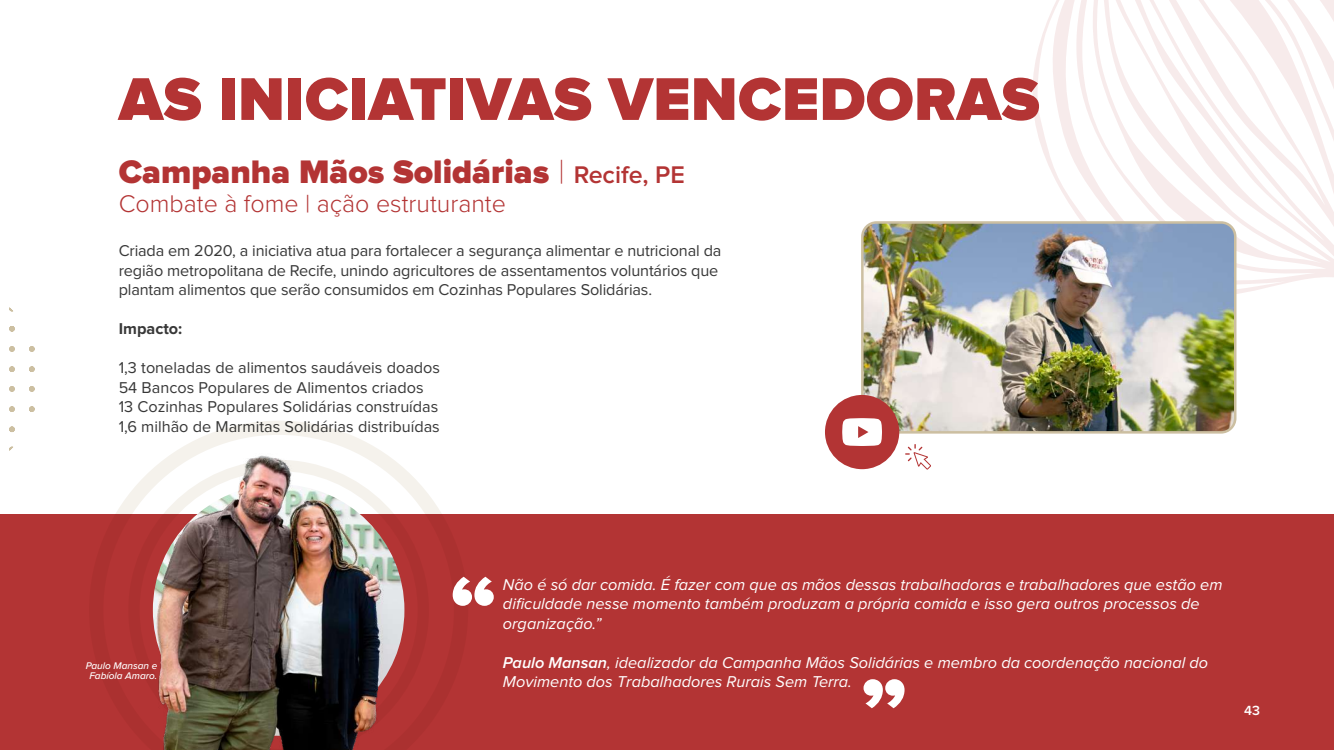
<style>
.page{position:relative;width:1334px;height:750px;background:#fff}
.page>*{position:absolute;margin:0;border:0;box-sizing:border-box;transform-origin:0 0}
.t1{font:900 62.5px "Proxima Nova";letter-spacing:.005em;color:#b33434}
.t2{font:900 33.75px "Proxima Nova";color:#b33434}
.t3{font:300 25px "Proxima Nova";color:#b33434}
.t4{font:16.25px/19.5px "Proxima Nova";letter-spacing:-.01em;color:#383838}
.t5{font:italic 16.25px/19.5px "Proxima Nova";color:#fff}
.t6{font:700 16.25px "Proxima Nova";color:#383838}
.t7{font:600 13.75px "Proxima Nova";color:#fff}
.t8{font:italic 500 10px/10px "Proxima Nova";color:#fff;text-align:center}
.s1{font-family:"Proxima Nova T";font-weight:100}
.s2{font-weight:600;font-size:25px}
.s3{font-weight:600}
</style>
<div class="page">
<div style="left:0;top:514px;width:1333px;height:236px;background:#b33434"></div>
<svg style="left:9px;top:307px;width:26px;height:144px"></svg>
<svg style="left:1032px;top:0;width:301px;height:313px"></svg>
<svg style="left:116px;top:421px;width:348px;height:156px"></svg>
<img style="left:138px;top:450px;width:271px;height:300px">
<svg style="left:452px;top:577px;width:42px;height:29px"></svg>
<svg style="left:863px;top:679px;width:41px;height:29px"></svg>
<img style="left:864px;top:222px;width:371px;height:209px">
<div style="left:861px;top:221px;width:375px;height:213px;border:2px solid #ccbfa1;border-radius:14px"></div>
<div style="left:825px;top:395px;width:74px;height:74px;background:#b33434;border-radius:50%"></div>
<svg style="left:842px;top:418px;width:40px;height:28px"></svg>
<svg style="left:905px;top:444px;width:26px;height:26px"></svg>
<h1 class="t1" style="left:119px;top:71px;width:922px">AS INICIATIVAS VENCEDORAS</h1>
<h2 class="t2" style="left:119px;top:156px;width:567px">Campanha Mãos Solidárias <span class="s1">|</span> <span class="s2">Recife, PE</span></h2>
<h3 class="t3" style="left:119px;top:192px;width:389px">Combate à fome | ação estruturante</h3>
<p class="t4" style="left:119px;top:242px;width:604px">Criada em 2020, a iniciativa atua para fortalecer a segurança alimentar e nutricional da região metropolitana de Recife, unindo agricultores de assentamentos voluntários que plantam alimentos que serão consumidos em Cozinhas Populares Solidárias.</p>
<p class="t6" style="left:119px;top:322px;width:65px">Impacto:</p>
<p class="t4" style="left:119px;top:359px;width:323px">1,3 toneladas de alimentos saudáveis doados 54 Bancos Populares de Alimentos criados 13 Cozinhas Populares Solidárias construídas 1,6 milhão de Marmitas Solidárias distribuídas</p>
<p class="t8" style="left:86px;top:660px;width:73px">Paulo Mansan e<br>Fabíola Amaro.</p>
<p class="t5" style="left:503px;top:575px;width:721px">Não é só dar comida. É fazer com que as mãos dessas trabalhadoras e trabalhadores que estão em dificuldade nesse momento também produzam a própria comida e isso gera outros processos de organização.”</p>
<p class="t5" style="left:503px;top:653px;width:706px"><span class="s3">Paulo Mansan</span>, idealizador da Campanha Mãos Solidárias e membro da coordenação nacional do<br>Movimento dos Trabalhadores Rurais Sem Terra.</p>
<p class="t7" style="left:1243px;top:704px;width:17px">43</p>
</div>
